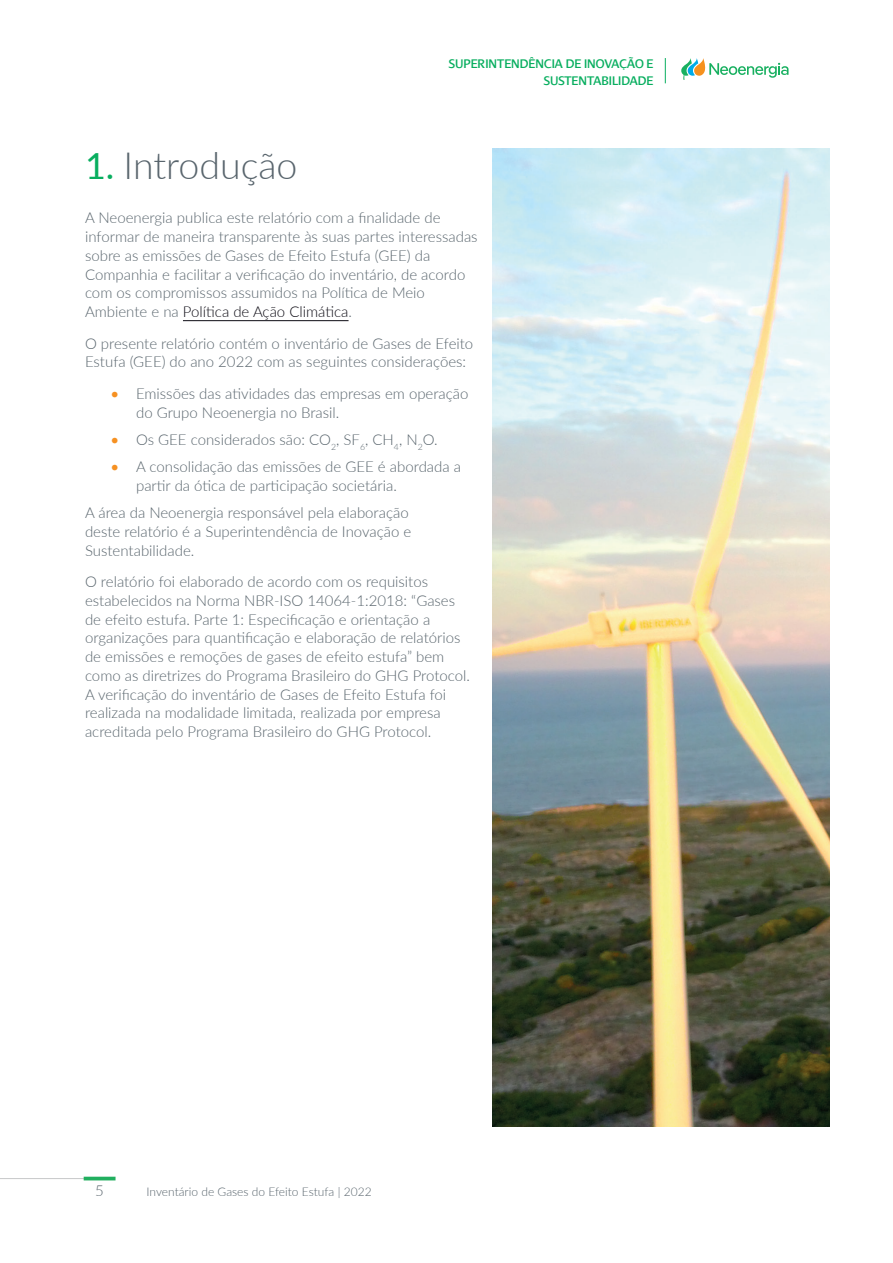
<style>
.page{position:relative;width:893px;height:1263px;background:#fff}
.page>*{position:absolute;margin:0;border:0;box-sizing:border-box;transform-origin:0 0}
.t1{font:300 37.5px "Lato";color:#59656d}
.t2{font:300 15px/18.8px "Lato";color:#59656d}
.t3{font:13.5px/16.2px "Dialog";color:#08ae5f;text-align:right}
.t4{font:300 12px "Lato";color:#59656d}
.s1{font-weight:400;font-size:36px;color:#08ae5f}
.s2{color:#0d0b14}
.s3{font-weight:400;color:#f69122}
</style>
<div class="page">
<hr style="left:0;top:1178px;width:114px;height:1px;background:#c7c8ca">
<hr style="left:84px;top:1177px;width:32px;height:3px;background:#21af5f">
<svg style="left:665px;top:58px;width:1px;height:25px"></svg>
<svg style="left:681px;top:58px;width:107px;height:22px"></svg>
<hr style="left:0;top:0;width:1px;height:1263px;background:#edeeed">
<hr style="left:183px;top:320px;width:166px;height:1px;background:#0d0b14">
<img style="left:492px;top:149px;width:337px;height:978px">
<p class="t3" style="left:449px;top:56px;width:206px">SUPERINTENDÊNCIA DE INOVAÇÃO E<br>SUSTENTABILIDADE</p>
<h1 class="t1" style="left:85px;top:139px;width:214px"><span class="s1">1.</span> Introdução</h1>
<p class="t2" style="left:85px;top:208px;width:394px">A Neoenergia publica este relatório com a finalidade de informar de maneira transparente às suas partes interessadas sobre as emissões de Gases de Efeito Estufa (GEE) da Companhia e facilitar a verificação do inventário, de acordo com os compromissos assumidos na Política de Meio Ambiente e na <span class="s2">Política de Ação Climática</span>.</p>
<p class="t2" style="left:85px;top:333px;width:390px">O presente relatório contém o inventário de Gases de Efeito<br>Estufa (GEE) do ano 2022 com as seguintes considerações:</p>
<p class="t2" style="left:136px;top:383px;width:334px;text-indent:-26px"><span class="s3">•</span> Emissões das atividades das empresas em operação do Grupo Neoenergia no Brasil.</p>
<p class="t2" style="left:111px;top:429px;width:329px"><span class="s3">•</span> Os GEE considerados são: CO<sub>2</sub>, SF<sub>6</sub>, CH<sub>4</sub>, N<sub>2</sub>O.</p>
<p class="t2" style="left:136px;top:457px;width:326px;text-indent:-26px"><span class="s3">•</span> A consolidação das emissões de GEE é abordada a partir da ótica de participação societária.</p>
<p class="t2" style="left:85px;top:503px;width:328px">A área da Neoenergia responsável pela elaboração deste relatório é a Superintendência de Inovação e<br>Sustentabilidade.</p>
<p class="t2" style="left:85px;top:572px;width:386px">O relatório foi elaborado de acordo com os requisitos estabelecidos na Norma NBR-ISO 14064-1:2018: “Gases de efeito estufa. Parte 1: Especificação e orientação a organizações para quantificação e elaboração de relatórios de emissões e remoções de gases de efeito estufa” bem como as diretrizes do Programa Brasileiro do GHG Protocol.<br>A verificação do inventário de Gases de Efeito Estufa foi realizada na modalidade limitada, realizada por empresa acreditada pelo Programa Brasileiro do GHG Protocol.</p>
<p class="t2" style="left:95px;top:1180px;width:10px">5</p>
<p class="t4" style="left:146px;top:1183px;width:227px">Inventário de Gases do Efeito Estufa | 2022</p>
</div>
